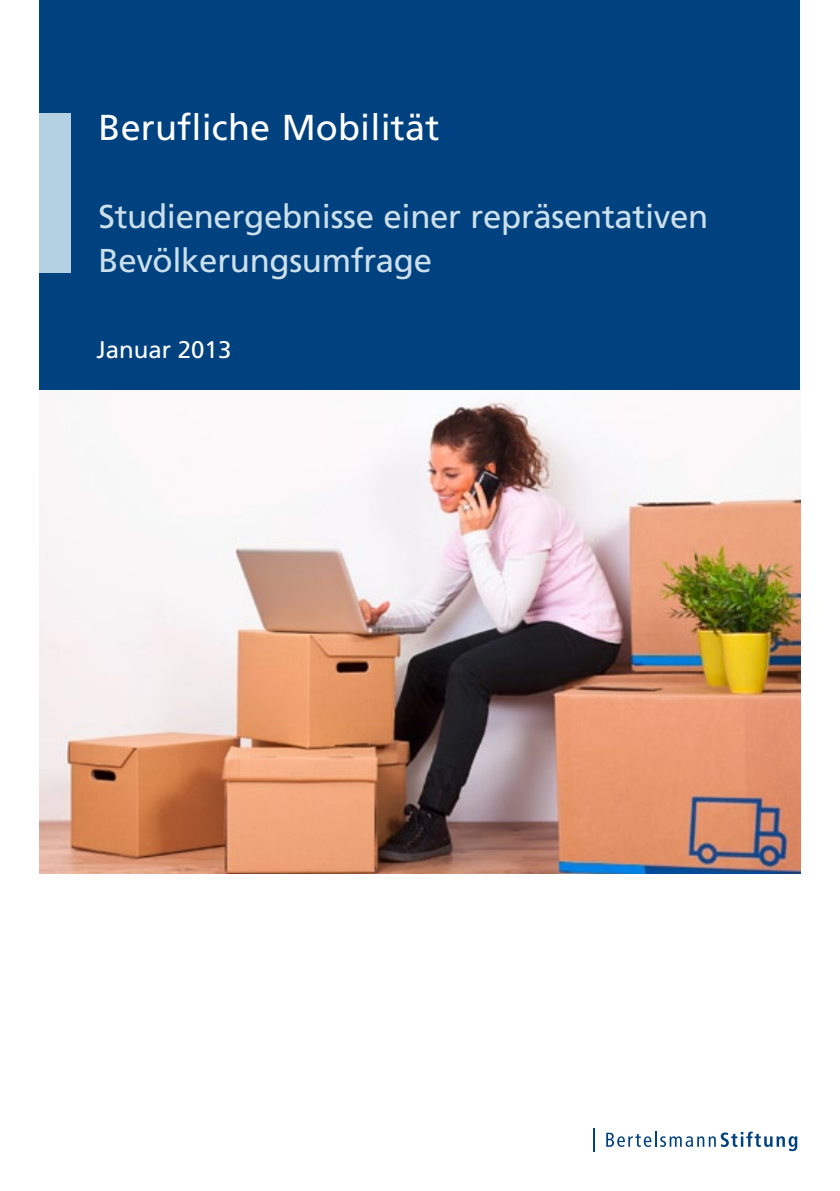
<style>
.page{position:relative;width:840px;height:1191px;background:#fff}
.page>*{position:absolute;margin:0;border:0;box-sizing:border-box;transform-origin:0 0}
.t1{font:36px "Frutiger LT Com";letter-spacing:.005em;color:#fff}
.t2{font:33px/44px "Frutiger LT Com";letter-spacing:-.01em;color:#cce0ec}
.t3{font:24px "Frutiger LT Com";color:#fff}
</style>
<div class="page">
<img style="left:40px;top:401px;width:759px;height:472px">
<div style="left:40px;top:0;width:759px;height:390px;background:#004180"></div>
<div style="left:40px;top:113px;width:31px;height:160px;background:#b3d1e2"></div>
<svg style="left:606px;top:1131px;width:190px;height:20px"></svg>
<hr style="left:593px;top:1128px;width:2px;height:24px;background:#004180">
<p class="t1" style="left:98px;top:106px;width:342px">Berufliche Mobilität</p>
<p class="t2" style="left:98px;top:194px;width:611px">Studienergebnisse einer repräsentativen<br>Bevölkerungsumfrage</p>
<p class="t3" style="left:96px;top:336px;width:136px">Januar 2013</p>
</div>
